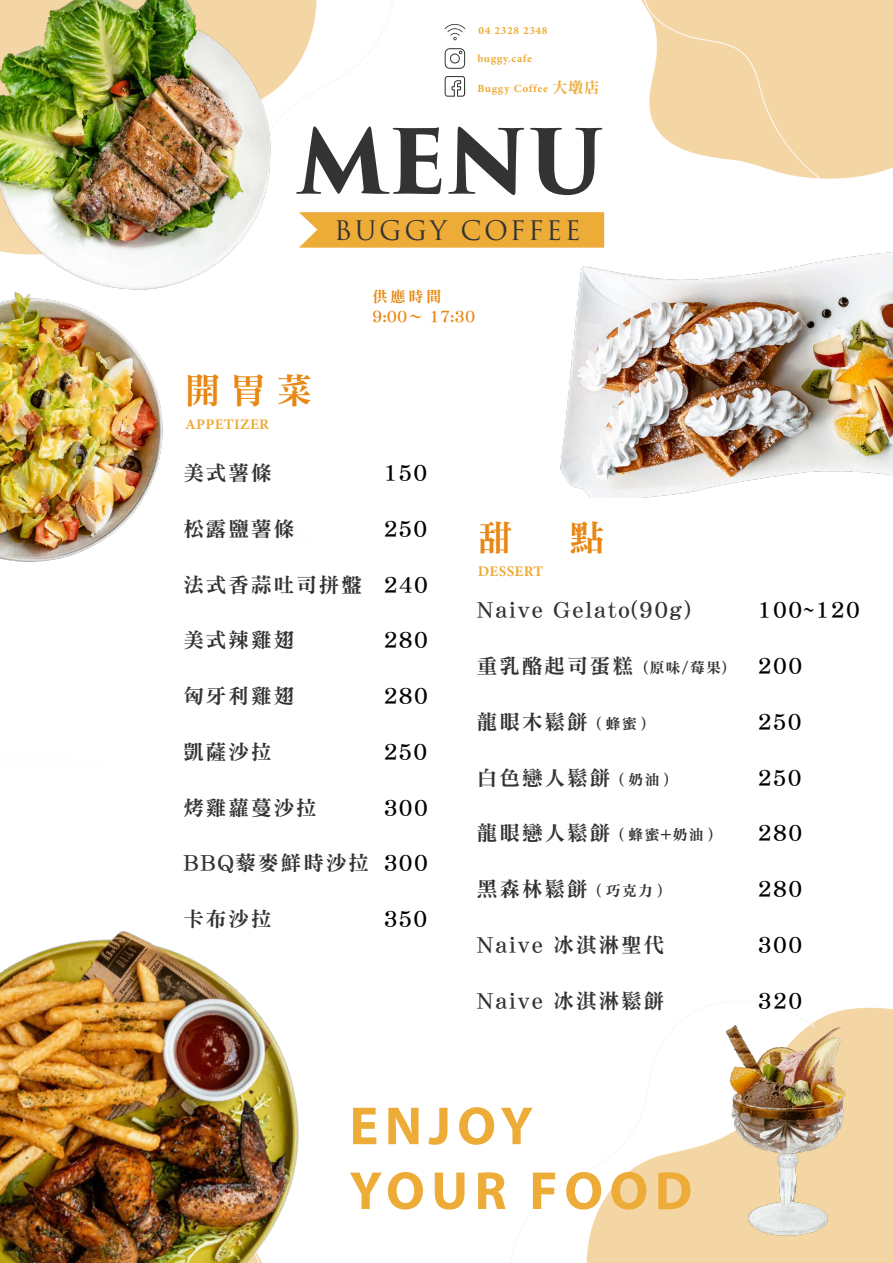
<style>
.page{position:relative;width:893px;height:1263px;background:#fff}
.page>*{position:absolute;margin:0;border:0;box-sizing:border-box;transform-origin:0 0}
.t1{font:700 87.15px "Trajan Pro 3";color:#333}
.t2{font:700 54px/64.8px "Myriad Pro";letter-spacing:.12em;color:#edab38}
.t3{font:35.25px "DFN Ming XB HKP BF";color:#e88712}
.t4{font:26.25px "Trajan Pro";letter-spacing:.1em;color:#333}
.t5{font:20.55px "DFN Ming XB HKP BF";letter-spacing:.1em;color:#333}
.t6{font:20.55px "DFN Ming XB HKP BF";letter-spacing:.1em;color:#000}
.t7{font:700 20.55px "Adobe Arabic";letter-spacing:.02em;color:#edab38}
.t8{font:700 15.3px/30px "Adobe Arabic";letter-spacing:.04em;color:#edab38}
.t9{font:15px/20.4px "DFN Ming XB HKP BF";letter-spacing:.13em;color:#e88712}
.t10{font:14.7px "DFN Ming XB HKP BF";color:#333}
.s1{font-family:"DFN Ming XB HKP BF";font-weight:400}
.s2{font-size:14.7px}
.s3{font-size:20.55px}
</style>
<div class="page">
<img style="left:444px;top:0;width:449px;height:1263px">
<img style="left:549px;top:246px;width:344px;height:251px">
<img style="left:0;top:705px;width:545px;height:558px">
<img style="left:0;top:0;width:317px;height:275px">
<img style="left:0;top:275px;width:198px;height:287px">
<img style="left:677px;top:933px;width:216px;height:330px">
<svg style="left:299px;top:212px;width:305px;height:36px;background:#edae40"></svg>
<svg style="left:445px;top:48px;width:20px;height:21px"></svg>
<svg style="left:445px;top:76px;width:20px;height:21px"></svg>
<svg style="left:445px;top:24px;width:20px;height:16px"></svg>
<p class="t8" style="left:479px;top:14px;width:70px">04 2328 2348</p>
<p class="t8" style="left:477px;top:41px;width:124px">buggy.cafe<br>Buggy Coffee <span class="s1">大墩店</span></p>
<h1 class="t1" style="left:296px;top:112px;width:309px">MENU</h1>
<p class="t4" style="left:334px;top:215px;width:248px">BUGGY COFFEE</p>
<h3 class="t3" style="left:185px;top:373px;width:128px">開胃菜</h3>
<p class="t7" style="left:185px;top:410px;width:85px">APPETIZER</p>
<p class="t9" style="left:373px;top:286px;width:104px">供應時間<br>9:00～ 17:30</p>
<p class="t5" style="left:183px;top:463px;width:90px">美式薯條</p>
<p class="t5" style="left:183px;top:518px;width:112px">松露鹽薯條</p>
<p class="t5" style="left:183px;top:574px;width:180px">法式香蒜吐司拼盤</p>
<p class="t5" style="left:183px;top:630px;width:112px">美式辣雞翅</p>
<p class="t5" style="left:183px;top:686px;width:112px">匈牙利雞翅</p>
<p class="t5" style="left:183px;top:741px;width:90px">凱薩沙拉</p>
<p class="t5" style="left:183px;top:797px;width:135px">烤雞蘿蔓沙拉</p>
<p class="t5" style="left:183px;top:853px;width:187px">BBQ藜麥鮮時沙拉</p>
<p class="t5" style="left:183px;top:909px;width:90px">卡布沙拉</p>
<p class="t6" style="left:384px;top:463px;width:44px">150</p>
<p class="t6" style="left:384px;top:518px;width:44px">250</p>
<p class="t6" style="left:384px;top:574px;width:45px">240</p>
<p class="t6" style="left:384px;top:630px;width:45px">280</p>
<p class="t6" style="left:384px;top:686px;width:45px">280</p>
<p class="t6" style="left:384px;top:741px;width:44px">250</p>
<p class="t6" style="left:384px;top:797px;width:45px">300</p>
<p class="t6" style="left:384px;top:853px;width:45px">300</p>
<p class="t6" style="left:384px;top:909px;width:44px">350</p>
<h3 class="t3" style="left:478px;top:520px;width:128px">甜　點</h3>
<p class="t7" style="left:478px;top:557px;width:67px">DESSERT</p>
<p class="t5" style="left:477px;top:600px;width:215px">Naive Gelato(90g)</p>
<p class="t5" style="left:477px;top:656px;width:251px">重乳酪起司蛋糕 <span class="s2">(原味/莓果)</span></p>
<p class="t5" style="left:477px;top:711px;width:178px">龍眼木鬆餅<span class="s2">（蜂蜜）</span></p>
<p class="t5" style="left:477px;top:767px;width:200px">白色戀人鬆餅<span class="s2">（奶油）</span></p>
<p class="t10" style="left:477px;top:828px;width:244px"><span class="s3">龍眼戀人鬆餅</span>（蜂蜜+奶油）</p>
<p class="t5" style="left:477px;top:879px;width:194px">黑森林鬆餅<span class="s2">（巧克力）</span></p>
<p class="t5" style="left:477px;top:934px;width:189px">Naive 冰淇淋聖代</p>
<p class="t5" style="left:477px;top:990px;width:189px">Naive 冰淇淋鬆餅</p>
<p class="t6" style="left:758px;top:600px;width:103px">100~120</p>
<p class="t6" style="left:758px;top:656px;width:45px">200</p>
<p class="t6" style="left:758px;top:711px;width:44px">250</p>
<p class="t6" style="left:758px;top:767px;width:44px">250</p>
<p class="t6" style="left:758px;top:823px;width:45px">280</p>
<p class="t6" style="left:758px;top:879px;width:45px">280</p>
<p class="t6" style="left:758px;top:934px;width:45px">300</p>
<p class="t6" style="left:758px;top:990px;width:45px">320</p>
<h2 class="t2" style="left:349px;top:1093px;width:344px">ENJOY<br>YOUR FOOD</h2>
</div>
